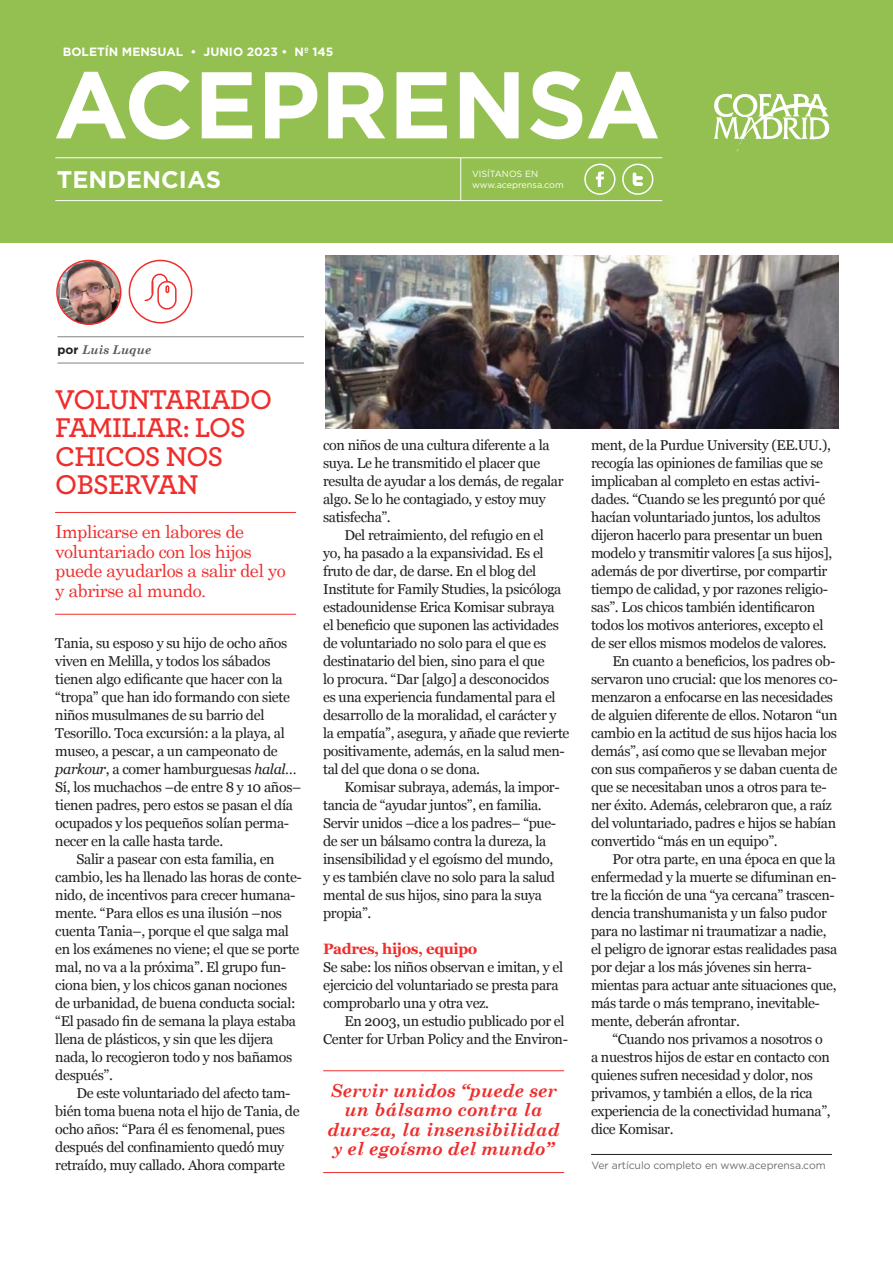
<style>
.page{position:relative;width:893px;height:1263px;background:#fff}
.page>*{position:absolute;margin:0;border:0;box-sizing:border-box;transform-origin:0 0}
.t1{font:700 94.5px "Gotham";color:#fff}
.t2{font:600 28.5px/28.5px "Archer";letter-spacing:-.02em;color:#ee2e2c}
.t3{font:700 24px "Gotham";color:#fff}
.t4{font:18px/19.5px "Century Schoolbook";letter-spacing:-.035em;color:#ee2e2c}
.t5{font:italic 700 18px/19.5px "Century Schoolbook";color:#ee2e2c;text-align:center}
.t6{font:700 15px "Georgia";letter-spacing:-.025em;color:#ee2e2c}
.t7{font:14.25px/18px "Georgia";letter-spacing:-.025em;color:#231f20}
.t8{font:700 12px "Gotham";color:#fff}
.t9{font:italic 700 12px "Century Schoolbook";color:#57585a}
.t10{font:10.5px "Gotham";letter-spacing:-.01em;color:#6d6e71}
.t11{font:9px/10.8px "Gotham";color:#fff}
.s1{font-family:"Gotham";font-style:normal;color:#231f20}
.s2{font-style:italic}
</style>
<div class="page">
<div style="left:0;top:0;width:893px;height:243px;background:#93c050"></div>
<hr style="left:55px;top:157px;width:607px;height:1px;background:#fff">
<hr style="left:55px;top:200px;width:607px;height:1px;background:#fff">
<hr style="left:460px;top:158px;width:1px;height:43px;background:#fff">
<div style="left:584px;top:164px;width:31px;height:31px;border:2px solid #fff;border-radius:50%"></div>
<svg style="left:596px;top:171px;width:8px;height:16px"></svg>
<div style="left:622px;top:164px;width:31px;height:31px;border:2px solid #fff;border-radius:50%"></div>
<svg style="left:633px;top:172px;width:10px;height:14px"></svg>
<svg style="left:714px;top:93px;width:116px;height:59px"></svg>
<hr style="left:57px;top:336px;width:247px;height:1px;background:#808285">
<hr style="left:57px;top:363px;width:247px;height:1px;background:#808285">
<hr style="left:591px;top:1154px;width:241px;height:1px;background:#231f20">
<img style="left:325px;top:255px;width:514px;height:174px">
<svg style="left:128px;top:259px;width:65px;height:65px"></svg>
<hr style="left:55px;top:512px;width:241px;height:1px;background:#ee2e2c">
<hr style="left:55px;top:614px;width:241px;height:1px;background:#ee2e2c">
<hr style="left:323px;top:1070px;width:241px;height:1px;background:#ee2e2c">
<hr style="left:323px;top:1172px;width:241px;height:1px;background:#ee2e2c">
<img style="left:58px;top:260px;width:63px;height:64px">
<div style="left:56px;top:260px;width:66px;height:65px;border:2px solid #ee2e2c;border-radius:50%"></div>
<p class="t8" style="left:63px;top:44px;width:272px">BOLETÍN MENSUAL • JUNIO 2023 • Nº 145</p>
<h1 class="t1" style="left:54px;top:63px;width:608px">ACEPRENSA</h1>
<h3 class="t3" style="left:57px;top:169px;width:166px">TENDENCIAS</h3>
<p class="t11" style="left:472px;top:169px;width:93px">VISÍTANOS EN www.aceprensa.com</p>
<p class="t9" style="left:57px;top:345px;width:95px"><span class="s1">por</span> Luis Luque</p>
<h2 class="t2" style="left:55px;top:384px;width:218px">VOLUNTARIADO<br>FAMILIAR: LOS<br>CHICOS NOS<br>OBSERVAN</h2>
<p class="t4" style="left:55px;top:524px;width:232px">Implicarse en labores de voluntariado con los hijos puede ayudarlos a salir del yo y abrirse al mundo.</p>
<p class="t7" style="left:55px;top:635px;width:233px">Tania, su esposo y su hijo de ocho años</p>
<p class="t7" style="left:55px;top:653px;width:217px">viven en Melilla, y todos los sábados</p>
<p class="t7" style="left:55px;top:670px;width:229px">tienen algo edificante que hacer con la</p>
<p class="t7" style="left:55px;top:688px;width:236px">“tropa” que han ido formando con siete</p>
<p class="t7" style="left:55px;top:706px;width:211px">niños musulmanes de su barrio del</p>
<p class="t7" style="left:55px;top:724px;width:231px">Tesorillo. Toca excursión: a la playa, al</p>
<p class="t7" style="left:55px;top:742px;width:224px">museo, a pescar, a un campeonato de</p>
<p class="t7" style="left:55px;top:760px;width:243px"><span class="s2">parkour</span>, a comer hamburguesas <span class="s2">halal</span>…</p>
<p class="t7" style="left:55px;top:778px;width:248px">Sí, los muchachos –de entre 8 y 10 años–</p>
<p class="t7" style="left:55px;top:796px;width:239px">tienen padres, pero estos se pasan el día</p>
<p class="t7" style="left:55px;top:814px;width:235px">ocupados y los pequeños solían perma-</p>
<p class="t7" style="left:55px;top:832px;width:169px">necer en la calle hasta tarde.</p>
<p class="t7" style="left:77px;top:850px;width:200px">Salir a pasear con esta familia, en</p>
<p class="t7" style="left:55px;top:868px;width:248px">cambio, les ha llenado las horas de conte-</p>
<p class="t7" style="left:55px;top:886px;width:242px">nido, de incentivos para crecer humana-</p>
<p class="t7" style="left:55px;top:904px;width:228px">mente. “Para ellos es una ilusión –nos</p>
<p class="t7" style="left:55px;top:922px;width:235px">cuenta Tania–, porque el que salga mal</p>
<p class="t7" style="left:55px;top:940px;width:246px">en los exámenes no viene; el que se porte</p>
<p class="t7" style="left:55px;top:958px;width:232px">mal, no va a la próxima”. El grupo fun-</p>
<p class="t7" style="left:55px;top:977px;width:233px">ciona bien, y los chicos ganan nociones</p>
<p class="t7" style="left:55px;top:994px;width:242px">de urbanidad, de buena conducta social:</p>
<p class="t7" style="left:55px;top:1012px;width:242px">“El pasado fin de semana la playa estaba</p>
<p class="t7" style="left:55px;top:1030px;width:220px">llena de plásticos, y sin que les dijera</p>
<p class="t7" style="left:55px;top:1048px;width:239px">nada, lo recogieron todo y nos bañamos</p>
<p class="t7" style="left:55px;top:1066px;width:59px">después”.</p>
<p class="t7" style="left:77px;top:1084px;width:216px">De este voluntariado del afecto tam-</p>
<p class="t7" style="left:55px;top:1102px;width:246px">bién toma buena nota el hijo de Tania, de</p>
<p class="t7" style="left:55px;top:1120px;width:231px">ocho años: “Para él es fenomenal, pues</p>
<p class="t7" style="left:55px;top:1138px;width:231px">después del confinamiento quedó muy</p>
<p class="t7" style="left:55px;top:1156px;width:231px">retraído, muy callado. Ahora comparte</p>
<p class="t7" style="left:323px;top:436px;width:242px">con niños de una cultura diferente a la suya. Le he transmitido el placer que resulta de ayudar a los demás, de regalar algo. Se lo he contagiado, y estoy muy satisfecha”.</p>
<p class="t7" style="left:323px;top:526px;width:248px;text-indent:21px">Del retraimiento, del refugio en el<br>yo, ha pasado a la expansividad. Es el fruto de dar, de darse. En el blog del Institute for Family Studies, la psicóloga estadounidense Erica Komisar subraya<br>el beneficio que suponen las actividades de voluntariado no solo para el que es destinatario del bien, sino para el que<br>lo procura. “Dar [algo] a desconocidos<br>es una experiencia fundamental para el desarrollo de la moralidad, el carácter y la empatía”, asegura, y añade que revierte positivamente, además, en la salud men&shy;tal del que dona o se dona.</p>
<p class="t7" style="left:323px;top:778px;width:238px;text-indent:21px">Komisar subraya, además, la impor&shy;tancia de “ayudar juntos”, en familia.<br>Servir unidos –dice a los padres– “pue&shy;de ser un bálsamo contra la dureza, la insensibilidad y el egoísmo del mundo, y es también clave no solo para la salud mental de sus hijos, sino para la suya propia”.</p>
<p class="t6" style="left:323px;top:943px;width:156px">Padres, hijos, equipo</p>
<p class="t7" style="left:323px;top:958px;width:241px">Se sabe: los niños observan e imitan, y el ejercicio del voluntariado se presta para comprobarlo una y otra vez.</p>
<p class="t7" style="left:323px;top:1012px;width:246px;text-align:right">En 2003, un estudio publicado por el<br>Center for Urban Policy and the Environ-</p>
<p class="t5" style="left:328px;top:1082px;width:234px">Servir unidos “puede ser un bálsamo contra la dureza, la insensibilidad y el egoísmo del mundo”</p>
<p class="t7" style="left:591px;top:436px;width:241px">ment, de la Purdue University (EE.UU.),</p>
<p class="t7" style="left:591px;top:454px;width:234px">recogía las opiniones de familias que se</p>
<p class="t7" style="left:591px;top:472px;width:231px">implicaban al completo en estas activi-</p>
<p class="t7" style="left:591px;top:490px;width:236px">dades. “Cuando se les preguntó por qué</p>
<p class="t7" style="left:591px;top:508px;width:231px">hacían voluntariado juntos, los adultos</p>
<p class="t7" style="left:591px;top:526px;width:233px">dijeron hacerlo para presentar un buen</p>
<p class="t7" style="left:591px;top:544px;width:243px">modelo y transmitir valores [a sus hijos],</p>
<p class="t7" style="left:591px;top:562px;width:238px">además de por divertirse, por compartir</p>
<p class="t7" style="left:591px;top:580px;width:239px">tiempo de calidad, y por razones religio-</p>
<p class="t7" style="left:591px;top:598px;width:226px">sas”. Los chicos también identificaron</p>
<p class="t7" style="left:591px;top:616px;width:234px">todos los motivos anteriores, excepto el</p>
<p class="t7" style="left:591px;top:634px;width:237px">de ser ellos mismos modelos de valores.</p>
<p class="t7" style="left:612px;top:652px;width:225px">En cuanto a beneficios, los padres ob-</p>
<p class="t7" style="left:591px;top:670px;width:248px">servaron uno crucial: que los menores co-</p>
<p class="t7" style="left:591px;top:688px;width:244px">menzaron a enfocarse en las necesidades</p>
<p class="t7" style="left:591px;top:706px;width:248px">de alguien diferente de ellos. Notaron “un</p>
<p class="t7" style="left:591px;top:724px;width:247px">cambio en la actitud de sus hijos hacia los</p>
<p class="t7" style="left:591px;top:742px;width:237px">demás”, así como que se llevaban mejor</p>
<p class="t7" style="left:591px;top:760px;width:248px">con sus compañeros y se daban cuenta de</p>
<p class="t7" style="left:591px;top:778px;width:237px">que se necesitaban unos a otros para te-</p>
<p class="t7" style="left:591px;top:796px;width:242px">ner éxito. Además, celebraron que, a raíz</p>
<p class="t7" style="left:591px;top:814px;width:247px">del voluntariado, padres e hijos se habían</p>
<p class="t7" style="left:591px;top:832px;width:188px">convertido “más en un equipo”.</p>
<p class="t7" style="left:612px;top:850px;width:225px">Por otra parte, en una época en que la</p>
<p class="t7" style="left:591px;top:868px;width:247px">enfermedad y la muerte se difuminan en-</p>
<p class="t7" style="left:591px;top:886px;width:245px">tre la ficción de una “ya cercana” trascen-</p>
<p class="t7" style="left:591px;top:904px;width:237px">dencia transhumanista y un falso pudor</p>
<p class="t7" style="left:591px;top:922px;width:237px">para no lastimar ni traumatizar a nadie,</p>
<p class="t7" style="left:591px;top:940px;width:248px">el peligro de ignorar estas realidades pasa</p>
<p class="t7" style="left:591px;top:958px;width:222px">por dejar a los más jóvenes sin herra-</p>
<p class="t7" style="left:591px;top:976px;width:247px">mientas para actuar ante situaciones que,</p>
<p class="t7" style="left:591px;top:994px;width:230px">más tarde o más temprano, inevitable-</p>
<p class="t7" style="left:591px;top:1012px;width:150px">mente, deberán afrontar.</p>
<p class="t7" style="left:612px;top:1030px;width:212px">“Cuando nos privamos a nosotros o</p>
<p class="t7" style="left:591px;top:1048px;width:240px">a nuestros hijos de estar en contacto con</p>
<p class="t7" style="left:591px;top:1066px;width:223px">quienes sufren necesidad y dolor, nos</p>
<p class="t7" style="left:591px;top:1084px;width:223px">privamos, y también a ellos, de la rica</p>
<p class="t7" style="left:591px;top:1102px;width:241px">experiencia de la conectividad humana”,</p>
<p class="t7" style="left:591px;top:1120px;width:84px">dice Komisar.</p>
<p class="t10" style="left:591px;top:1161px;width:236px">Ver artículo completo en www.aceprensa.com</p>
</div>
